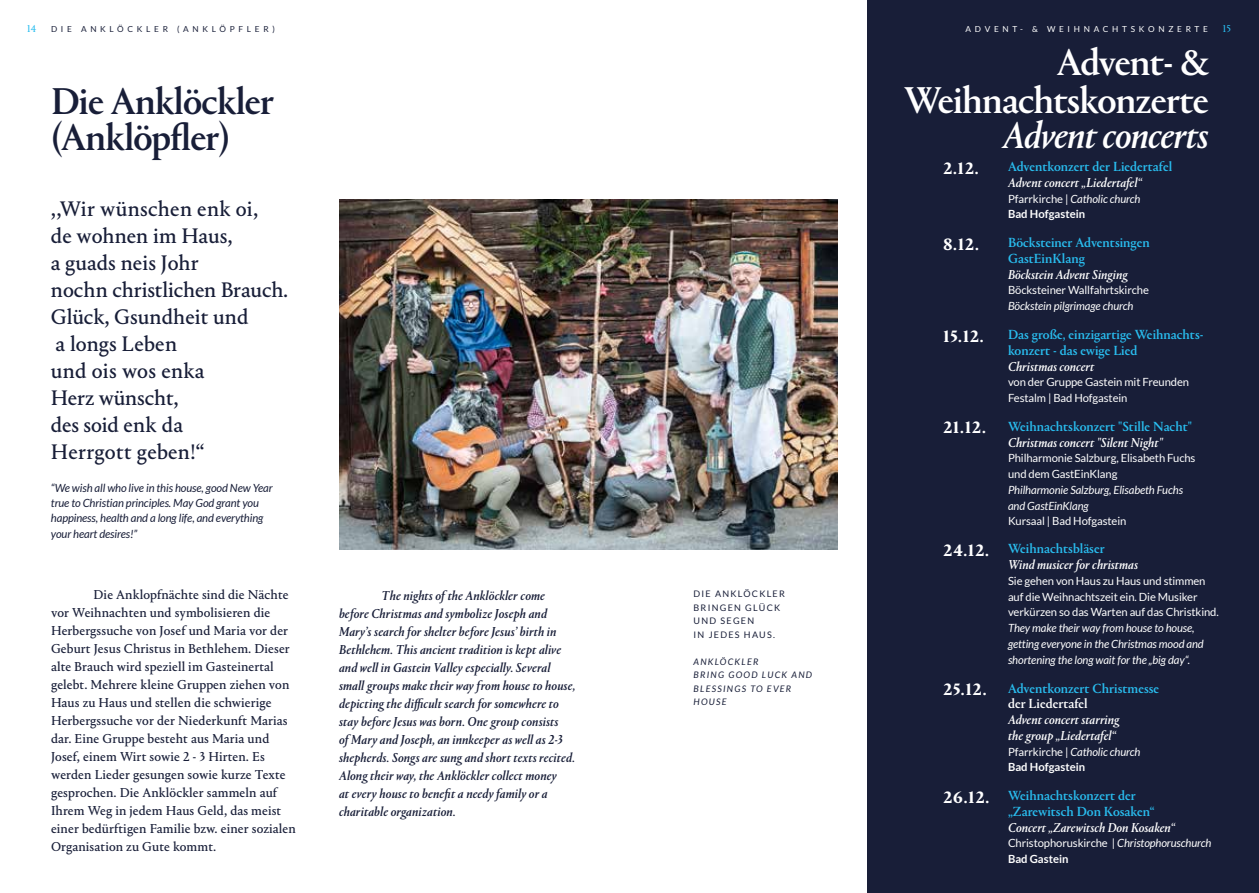
<style>
.page{position:relative;width:1259px;height:893px;background:#fff}
.page>*{position:absolute;margin:0;border:0;box-sizing:border-box;transform-origin:0 0}
.t1{font:500 39px/37.8px "Portrait LF";letter-spacing:-.02em;color:#fff;text-align:right}
.t2{font:500 39px/36px "Portrait LF";letter-spacing:-.02em;color:#181e38}
.t3{font:italic 500 39px "Portrait LF";letter-spacing:-.025em;color:#fff}
.t4{font:22.05px/27px "Portrait Text LF Regular 2";color:#181e38}
.t5{font:700 17.25px "Portrait LF";letter-spacing:.07em;color:#fff}
.t6{font:500 13.8px/15.8px "Portrait LF";color:#29bdef}
.t7{font:500 13.8px "Portrait LF";color:#fff}
.t8{font:13.5px/18px "Portrait Text LF Regular 2";letter-spacing:.005em;color:#181e38}
.t9{font:italic 500 13.5px/18px "Portrait LF";letter-spacing:.01em;color:#181e38}
.t10{font:italic 500 13.5px/15.8px "Portrait LF";color:#fff}
.t11{font:11.25px/15.8px "Lato";letter-spacing:-.01em;color:#fff}
.t12{font:italic 11.25px/15.8px "Lato";letter-spacing:-.01em;color:#fff}
.t13{font:italic 11.25px/15.3px "Lato";letter-spacing:-.01em;color:#181e38}
.t14{font:10.5px "Portrait Text LF";color:#29bdef}
.t15{font:italic 9px/13.5px "Lato";letter-spacing:.14em;color:#181e38}
.t16{font:9px/13.5px "Lato";letter-spacing:.14em;color:#181e38}
.t17{font:8.25px "Lato";letter-spacing:.45em;color:#fff}
.t18{font:8.25px "Lato";letter-spacing:.45em;color:#181e38}
.s1{font-style:normal}
.s2{font-weight:700;font-style:normal}
.s3{font-weight:700;font-size:17.25px;color:#fff}
.s4{font-style:italic}
.s5{font-weight:700}
</style>
<div class="page">
<div style="left:867px;top:0;width:392px;height:893px;background:#181e38"></div>
<img style="left:339px;top:200px;width:499px;height:349px">
<p class="t14" style="left:27px;top:21px;width:10px">14</p>
<p class="t18" style="left:51px;top:24px;width:225px">DIE ANKLÖCKLER (ANKLÖPFLER)</p>
<h1 class="t2" style="left:51px;top:81px;width:225px">Die Anklöckler (Anklöpfler)</h1>
<h2 class="t4" style="left:51px;top:195px;width:239px">,,Wir wünschen enk oi,<br>de wohnen im Haus,<br>a guads neis Johr<br>nochn christlichen Brauch.<br>Glück, Gsundheit und<br>a longs Leben<br>und ois wos enka<br>Herz wünscht,<br>des soid enk da<br>Herrgott geben!“</h2>
<p class="t13" style="left:51px;top:480px;width:223px">“We wish all who live in this house, good New Year true to Christian principles. May God grant you happiness, health and a long life, and everything your heart desires!”</p>
<p class="t8" style="left:51px;top:585px;width:246px;text-indent:43px">Die Anklopfnächte sind die Nächte vor Weihnachten und symbolisieren die Herbergssuche von Josef und Maria vor der Geburt Jesus Christus in Bethlehem. Dieser alte Brauch wird speziell im Gasteinertal gelebt. Mehrere kleine Gruppen ziehen von Haus zu Haus und stellen die schwierige Herbergssuche vor der Niederkunft Marias dar. Eine Gruppe besteht aus Maria und Josef, einem Wirt sowie 2 - 3 Hirten. Es werden Lieder gesungen sowie kurze Texte gesprochen. Die Anklöckler sammeln auf Ihrem Weg in jedem Haus Geld, das meist einer bedürftigen Familie bzw. einer sozialen Organisation zu Gute kommt.</p>
<p class="t9" style="left:339px;top:586px;width:238px;text-indent:43px">The nights of the Anklöckler come before Christmas and symbolize Joseph and Mary’s search for shelter before Jesus’ birth in Bethlehem. This ancient tradition is kept alive and well in Gastein Valley especially. Several small groups make their way from house to house, depicting the difficult search for somewhere to stay before Jesus was born. One group consists<br>of Mary and Joseph, an innkeeper as well as 2-3 shepherds. Songs are sung and short texts recited.<br>Along their way, the Anklöckler collect money<br>at every house to benefit a needy family or a charitable organization.</p>
<p class="t16" style="left:693px;top:587px;width:93px">DIE ANKLÖCKLER<br>BRINGEN GLÜCK<br>UND SEGEN<br>IN JEDES HAUS.</p>
<p class="t15" style="left:693px;top:655px;width:120px">ANKLÖCKLER<br>BRING GOOD LUCK AND<br>BLESSINGS TO EVER<br>HOUSE</p>
<p class="t17" style="left:965px;top:24px;width:244px">ADVENT- &amp; WEIHNACHTSKONZERTE</p>
<p class="t14" style="left:1223px;top:21px;width:10px">15</p>
<h1 class="t1" style="left:904px;top:42px;width:306px">Advent- &amp;<br>Weihnachtskonzerte</h1>
<h1 class="t3" style="left:1003px;top:108px;width:207px">Advent concerts</h1>
<p class="t5" style="left:943px;top:156px;width:37px">2.12.</p>
<p class="t6" style="left:1008px;top:158px;width:166px">Adventkonzert der Liedertafel</p>
<p class="t10" style="left:1008px;top:174px;width:136px">Advent concert „Liedertafel“</p>
<p class="t12" style="left:1008px;top:191px;width:134px"><span class="s1">Pfarrkirche |</span> Catholic church<br><span class="s2">Bad Hofgastein</span></p>
<p class="t5" style="left:943px;top:232px;width:37px">8.12.</p>
<p class="t6" style="left:1008px;top:234px;width:143px">Böcksteiner Adventsingen<br>GastEinKlang</p>
<p class="t10" style="left:1008px;top:266px;width:121px">Böckstein Advent Singing</p>
<p class="t11" style="left:1008px;top:282px;width:142px">Böcksteiner Wallfahrtskirche</p>
<p class="t12" style="left:1008px;top:299px;width:127px">Böckstein pilgrimage church</p>
<p class="t5" style="left:943px;top:324px;width:42px">15.12.</p>
<p class="t6" style="left:1008px;top:326px;width:197px">Das große, einzigartige Weihnachts&shy;konzert - das ewige Lied</p>
<p class="t10" style="left:1008px;top:358px;width:88px">Christmas concert</p>
<p class="t11" style="left:1008px;top:374px;width:183px">von der Gruppe Gastein mit Freunden<br>Festalm | Bad Hofgastein</p>
<p class="t5" style="left:943px;top:416px;width:44px">21.12.</p>
<p class="t6" style="left:1008px;top:418px;width:185px">Weihnachtskonzert "Stille Nacht"</p>
<p class="t10" style="left:1008px;top:434px;width:156px">Christmas concert "Silent Night"</p>
<p class="t11" style="left:1008px;top:450px;width:189px">Philharmonie Salzburg, Elisabeth Fuchs und dem GastEinKlang</p>
<p class="t12" style="left:1008px;top:482px;width:176px">Philharmonie Salzburg, Elisabeth Fuchs and GastEinKlang</p>
<p class="t11" style="left:1008px;top:513px;width:120px">Kursaal | Bad Hofgastein</p>
<p class="t6" style="left:943px;top:541px;width:163px"><span class="s3">24.12.</span> Weihnachtsbläser</p>
<p class="t10" style="left:1008px;top:556px;width:131px">Wind musicer for christmas</p>
<p class="t11" style="left:1008px;top:573px;width:212px">Sie gehen von Haus zu Haus und stimmen auf die Weihnachtszeit ein. Die Musiker verkürzen so das Warten auf das Christkind.</p>
<p class="t12" style="left:1008px;top:620px;width:197px">They make their way from house to house, getting everyone in the Christmas mood and shortening the long wait for the „big day“.</p>
<p class="t5" style="left:943px;top:677px;width:45px">25.12.</p>
<p class="t6" style="left:1008px;top:680px;width:153px">Adventkonzert Christmesse</p>
<p class="t7" style="left:1008px;top:694px;width:81px">der Liedertafel</p>
<p class="t10" style="left:1008px;top:711px;width:113px">Advent concert starring the group „Liedertafel“</p>
<p class="t12" style="left:1008px;top:744px;width:134px"><span class="s1">Pfarrkirche |</span> Catholic church<br><span class="s2">Bad Hofgastein</span></p>
<p class="t6" style="left:1008px;top:787px;width:148px;text-indent:-65px"><span class="s3">26.12.</span> Weihnachtskonzert der „Zarewitsch Don Kosaken“</p>
<p class="t10" style="left:1008px;top:819px;width:168px">Concert „Zarewitsch Don Kosaken“</p>
<p class="t11" style="left:1008px;top:835px;width:205px">Christophoruskirche | <span class="s4">Christophoruschurch<br></span><span class="s5">Bad Gastein</span></p>
</div>
